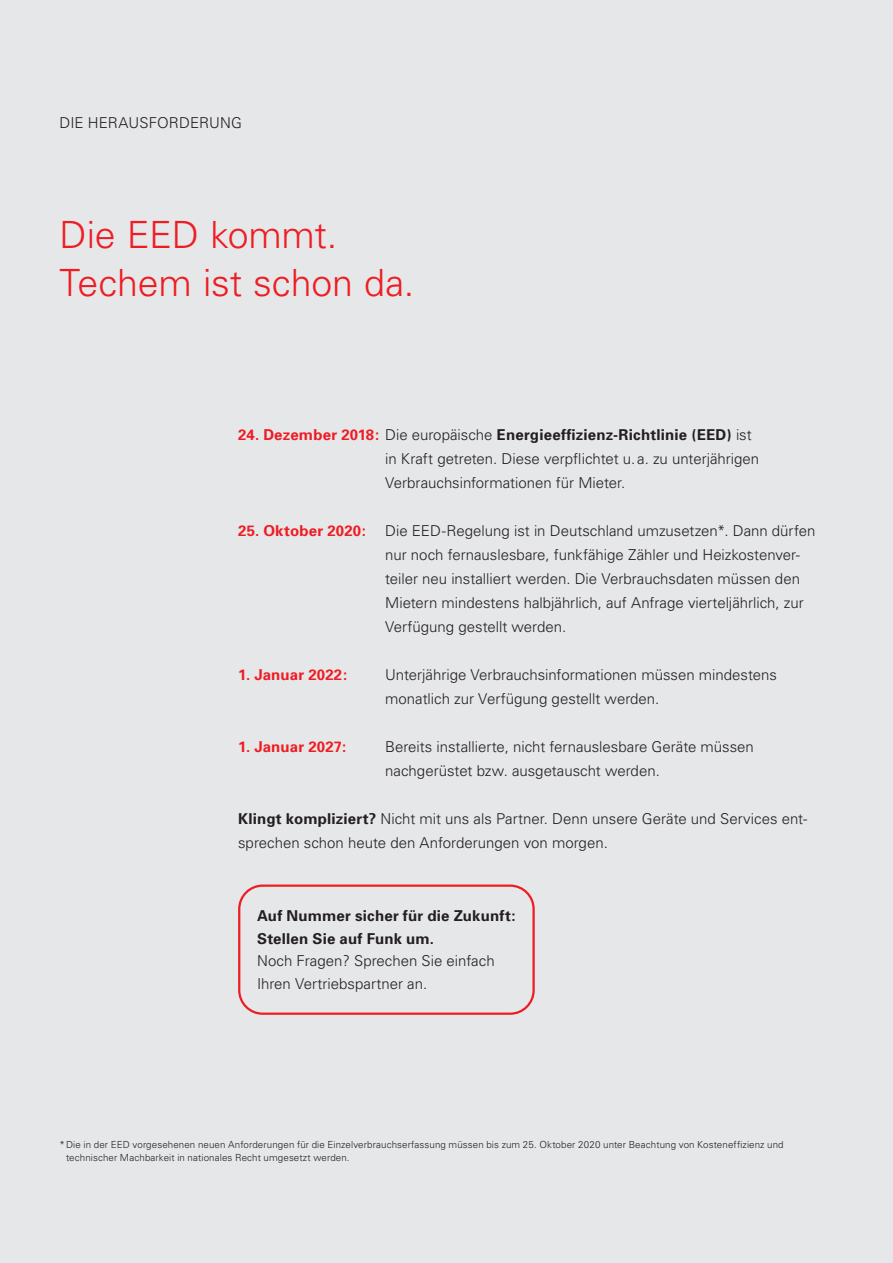
<style>
.page{position:relative;width:893px;height:1263px;background:#e6e7e9}
.page>*{position:absolute;margin:0;border:0;box-sizing:border-box;transform-origin:0 0}
.t1{font:300 37.5px/48px "Univers";letter-spacing:-.005em;color:#ee1d23}
.t2{font:300 15px/24px "Univers";color:#231f20}
.t3{font:700 15px/22.5px "Univers";letter-spacing:.01em;color:#231f20}
.t4{font:700 15px "Univers";letter-spacing:.01em;color:#ee1d23}
.t5{font:300 9.75px/12.8px "Univers";letter-spacing:.01em;color:#231f20}
.s1{font-weight:700;color:#ee1d23}
.s2{font-weight:700}
</style>
<div class="page">
<div style="left:238px;top:884px;width:297px;height:131px;border:2px solid #ee1d23;border-radius:23px"></div>
<p class="t2" style="left:60px;top:111px;width:184px">DIE HERAUSFORDERUNG</p>
<h1 class="t1" style="left:60px;top:211px;width:356px">Die EED kommt.<br>Techem ist schon da.</h1>
<p class="t2" style="left:385px;top:423px;width:376px;text-indent:-147px"><span class="s1">24. Dezember 2018:</span> Die europäische <span class="s2">Energieeffizienz-Richtlinie (EED)</span> ist in Kraft getreten. Diese verpflichtet u. a. zu unterjährigen<br>Verbrauchs informationen für Mieter.</p>
<p class="t4" style="left:238px;top:522px;width:129px">25. Oktober 2020:</p>
<p class="t2" style="left:385px;top:519px;width:432px">Die EED-Regelung ist in Deutschland umzusetzen*. Dann dürfen nur noch fernauslesbare, funkfähige Zähler und Heizkostenver&shy;teiler neu installiert werden. Die Verbrauchsdaten müssen den Mietern mindestens halbjährlich, auf Anfrage vierteljährlich, zur Verfügung gestellt werden.</p>
<p class="t4" style="left:238px;top:666px;width:111px">1. Januar 2022:</p>
<p class="t2" style="left:385px;top:663px;width:393px">Unterjährige Verbrauchsinformationen müssen mindestens monatlich zur Verfügung gestellt werden.</p>
<p class="t4" style="left:238px;top:738px;width:110px">1. Januar 2027:</p>
<p class="t2" style="left:385px;top:735px;width:370px">Bereits installierte, nicht fernauslesbare Geräte müssen nachgerüstet bzw. ausgetauscht werden.</p>
<p class="t2" style="left:238px;top:807px;width:571px"><span class="s2">Klingt kompliziert?</span> Nicht mit uns als Partner. Denn unsere Geräte und Services ent&shy;sprechen schon heute den Anforderungen von morgen.</p>
<p class="t3" style="left:257px;top:905px;width:260px">Auf Nummer sicher für die Zukunft:<br>Stellen Sie auf Funk um.</p>
<p class="t2" style="left:257px;top:950px;width:239px;line-height:22.5px">Noch Fragen? Sprechen Sie einfach<br>Ihren Vertriebspartner an.</p>
<p class="t5" style="left:66px;top:1138px;width:719px;text-indent:-7px">* Die in der EED vorgesehenen neuen Anforderungen für die Einzelverbrauchserfassung müssen bis zum 25. Oktober 2020 unter Beachtung von Kosteneffizienz und technischer Machbarkeit in nationales Recht umgesetzt werden.</p>
</div>
